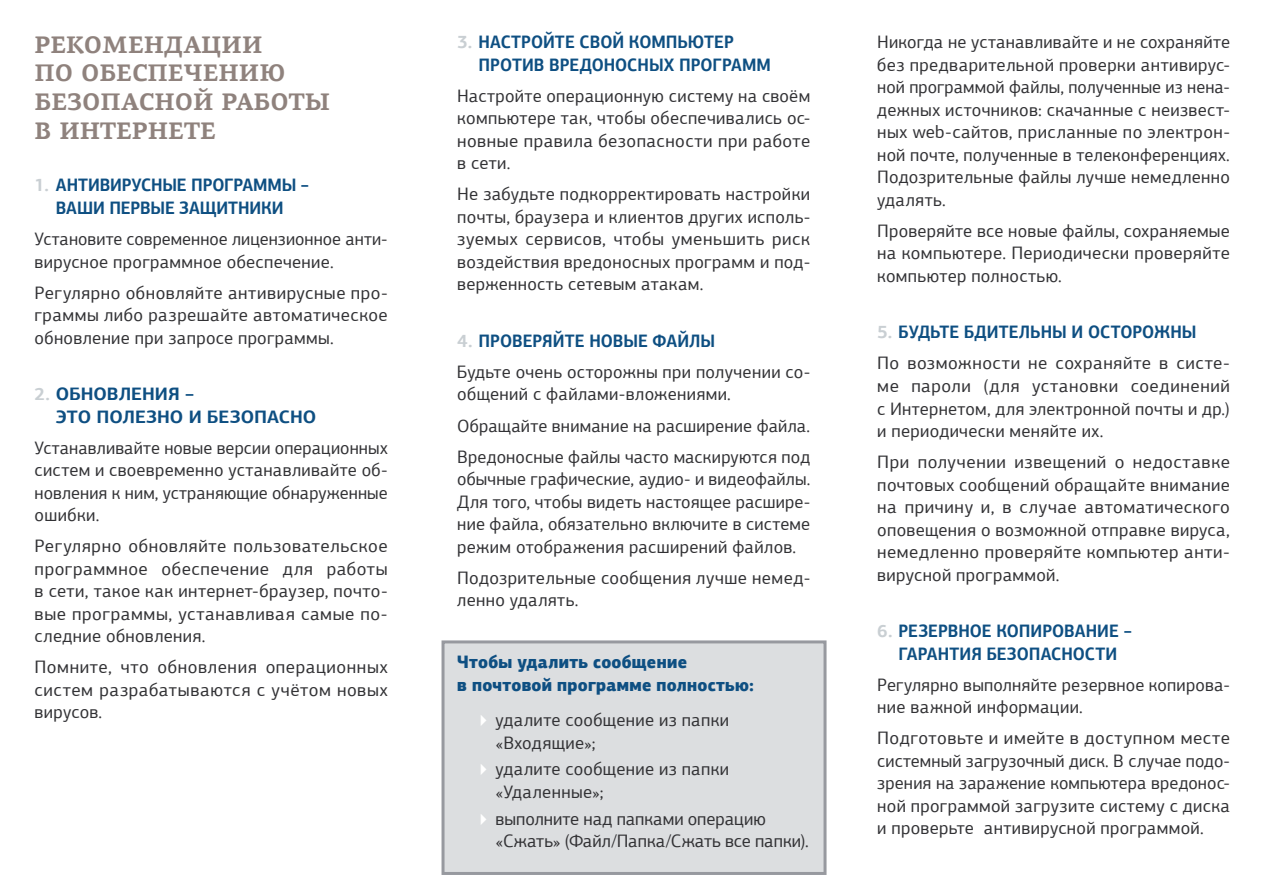
<style>
.page{position:relative;width:1264px;height:894px;background:#fff}
.page>*{position:absolute;margin:0;border:0;box-sizing:border-box;transform-origin:0 0}
.t1{font:700 24px/28.8px "PF Agora Serif Pro";color:#8f827d}
.t2{font:18px/22.5px "PF Agora Sans Pro";letter-spacing:.015em;color:#323235;text-align:justify}
.t3{font:700 18px/22.5px "PF Agora Sans Pro";letter-spacing:-.005em;color:#0e4f82;text-align:center;scale:.9 1}
.t4{font:18px/22.5px "PF Agora Sans Pro";letter-spacing:-.005em;color:#323235}
.t5{font:900 18px/22.5px "PF Agora Sans Pro";letter-spacing:.015em;color:#0e4f82;scale:.9 1}
.t6{font:700 18px/22.5px "PF Agora Sans Pro";letter-spacing:-.005em;color:#0e4f82}
.s1{color:#c9cfd3}
.s2{font-weight:700;color:#c9cfd3}
.s3{font-weight:700;color:#0e4f82}
</style>
<div class="page">
<div style="left:441px;top:640px;width:385px;height:234px;background:#dcdee0;border:3px solid #97999f"></div>
<h1 class="t1" style="left:35px;top:31px;width:297px">Рекомендации<br>по обеспечению безопасной работы в Интернете</h1>
<p class="t3" style="left:35px;top:174px;width:306px"><span class="s1">1.</span> Антивирусные программы – ваши первые защитники</p>
<p class="t2" style="left:35px;top:227px;width:354px">Установите современное лицензионное анти&shy;вирусное программное обеспечение.</p>
<p class="t2" style="left:35px;top:281px;width:354px">Регулярно обновляйте антивирусные про&shy;граммы либо разрешайте автоматическое обновление при запросе программы.</p>
<p class="t6" style="left:56px;top:382px;width:262px;text-indent:-21px"><span class="s1">2.</span> Обновления –<br>это полезно и безопасно</p>
<p class="t2" style="left:35px;top:436px;width:354px">Устанавливайте новые версии операционных систем и своевременно устанавливайте об&shy;новления к ним, устраняющие обнаруженные ошибки.</p>
<p class="t2" style="left:35px;top:534px;width:354px">Регулярно обновляйте пользовательское программное обеспечение для работы в сети, такое как интернет-браузер, почто&shy;вые программы, устанавливая самые по&shy;следние обновления.</p>
<p class="t2" style="left:35px;top:655px;width:354px">Помните, что обновления операционных систем разрабатываются с учётом новых вирусов.</p>
<p class="t3" style="left:478px;top:31px;width:326px;text-align:left;text-indent:-21px"><span class="s1">3.</span> Настройте свой компьютер против вредоносных программ</p>
<p class="t2" style="left:457px;top:84px;width:354px">Настройте операционную систему на своём компьютере так, чтобы обеспечивались ос&shy;новные правила безопасности при работе в сети.</p>
<p class="t2" style="left:457px;top:183px;width:354px">Не забудьте подкорректировать настройки почты, браузера и клиентов других исполь&shy;зуемых сервисов, чтобы уменьшить риск воздействия вредоносных программ и под&shy;верженность сетевым атакам.</p>
<p class="t2" style="left:457px;top:325px;width:354px;line-height:31px"><span class="s2">4.</span> <span class="s3">П роверяйте новые файлы<br></span>Будьте очень осторожны при получении со-</p>
<p class="t2" style="left:457px;top:378px;width:354px;line-height:31px;text-align:left">общений с файлами-вложениями.<br>Обращайте внимание на расширение файла.<br>Вредоносные файлы часто маскируются под</p>
<p class="t2" style="left:457px;top:467px;width:354px">обычные графические, аудио- и видеофайлы.<br>Для того, чтобы видеть настоящее расшире&shy;ние файла, обязательно включите в системе режим отображения расширений файлов.</p>
<p class="t2" style="left:457px;top:566px;width:354px">Подозрительные сообщения лучше немед&shy;ленно удалять.</p>
<p class="t5" style="left:457px;top:650px;width:331px">Чтобы удалить сообщение<br>в почтовой программе полностью:</p>
<p class="t2" style="left:495px;top:708px;width:235px">удалите сообщение из папки «Входящие»;</p>
<p class="t2" style="left:495px;top:757px;width:235px">удалите сообщение из папки «Удаленные»;</p>
<p class="t4" style="left:495px;top:807px;width:315px">выполните над папками операцию «Сжать» (Файл/Папка/Сжать все папки).</p>
<p class="t2" style="left:877px;top:31px;width:354px">Никогда не устанавливайте и не сохраняйте без предварительной проверки антивирус&shy;ной программой файлы, полученные из нена&shy;дежных источников: скачанные с неизвест&shy;ных web-сайтов, присланные по электрон&shy;ной почте, полученные в телеконференциях.<br>Подозрительные файлы лучше немедленно удалять.</p>
<p class="t2" style="left:877px;top:219px;width:354px">Проверяйте все новые файлы, сохраняемые на компьютере. Периодически проверяйте компьютер полностью.</p>
<p class="t2" style="left:877px;top:316px;width:354px;line-height:31px"><span class="s2">5.</span> <span class="s3">Будьте бдительны и осторожны<br></span>По возможности не сохраняйте в систе-</p>
<p class="t2" style="left:877px;top:374px;width:354px">ме пароли (для установки соединений с Интернетом, для электронной почты и др.) и периодически меняйте их.</p>
<p class="t2" style="left:877px;top:450px;width:354px">При получении извещений о недоставке почтовых сообщений обращайте внимание на причину и, в случае автоматического оповещения о возможной отправке вируса, немедленно проверяйте компьютер анти&shy;вирусной программой.</p>
<p class="t3" style="left:877px;top:619px;width:284px"><span class="s1">6.</span> Резервное копирование – гарантия безопасности</p>
<p class="t2" style="left:877px;top:673px;width:354px">Регулярно выполняйте резервное копирова&shy;ние важной информации.</p>
<p class="t2" style="left:877px;top:726px;width:354px">Подготовьте и имейте в доступном месте системный загрузочный диск. В случае подо&shy;зрения на заражение компьютера вредонос&shy;ной программой загрузите систему с диска и проверьте антивирусной программой.</p>
</div>
